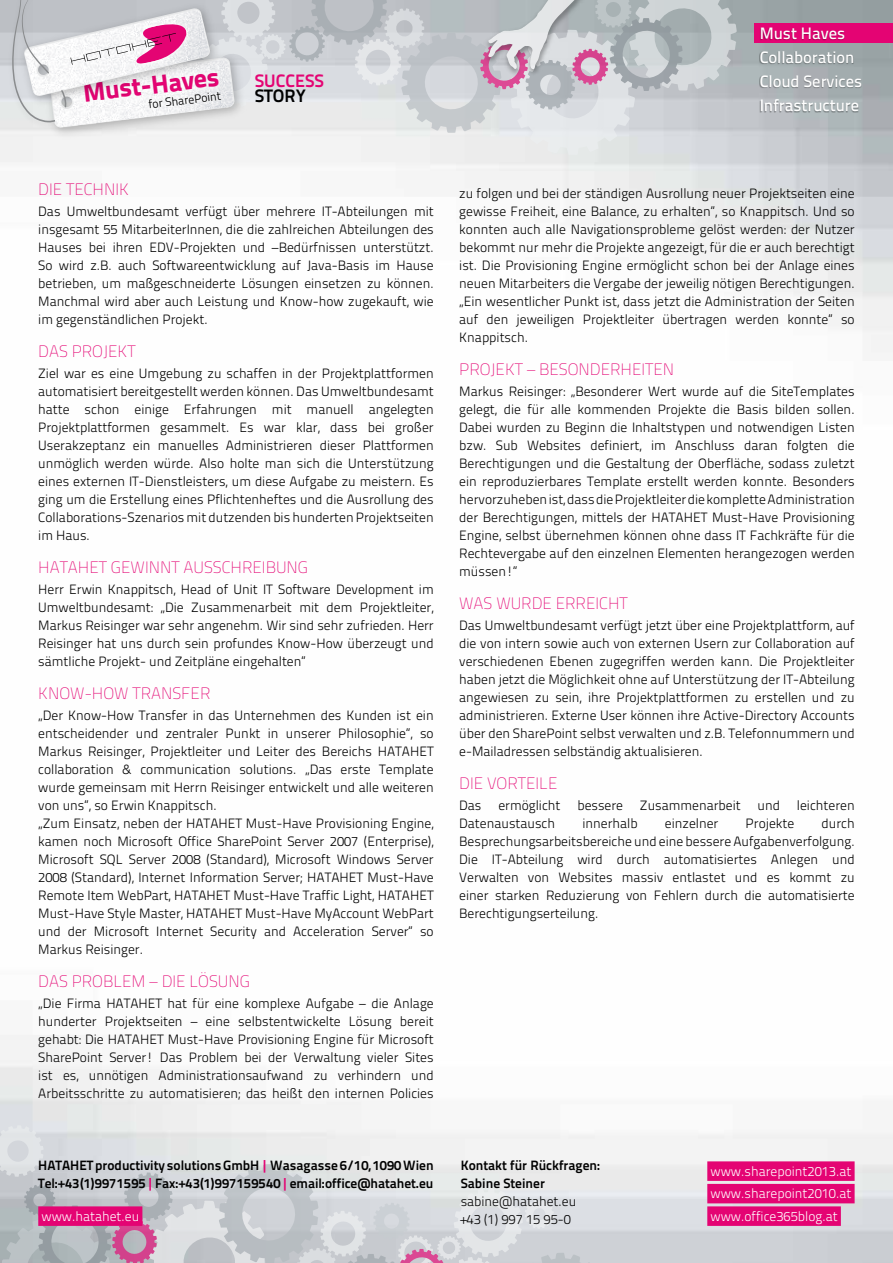
<style>
.page{position:relative;width:893px;height:1263px;background:#fff}
.page>*{position:absolute;margin:0;border:0;box-sizing:border-box;transform-origin:0 0}
.t1{font:25.8px "Titillium Text 20 L 999 wt";color:#e40473}
.t2{font:18px "Titillium Text 25 L 800 wt";color:#e40473}
.t3{font:18px "Titillium Text 25 L 800 wt";color:#000}
.t4{font:16.5px "Titillium Text 25 L 1 wt";color:#e40473}
.t5{font:16.5px/24px "Titillium Text 25 L 600 wt";color:#fff}
.t6{font:13.5px/18px "Titillium Text 25 L 250 wt";color:#000;text-align:justify}
.t7{font:13.5px/18px "Titillium Text 25 L 800 wt";color:#000}
.t8{font:13.5px/22.5px "Titillium Text 25 L 250 wt";color:#fff;text-align:justify}
.t9{font:11.7px "Titillium Text 20 L 250 wt";color:#000}
.s1{color:#e40473}
</style>
<div class="page">
<svg style="left:0;top:1125px;width:610px;height:138px;background:#d7d8db"></svg>
<div style="left:707px;top:1161px;width:148px;height:20px;background:#e40473"></div>
<div style="left:707px;top:1184px;width:148px;height:19px;background:#e40473"></div>
<div style="left:707px;top:1206px;width:134px;height:20px;background:#e40473"></div>
<div style="left:38px;top:1206px;width:104px;height:20px;background:#e40473"></div>
<div style="left:754px;top:23px;width:139px;height:20px;background:#e40473"></div>
<div style="left:760px;top:28px;width:102px;height:85px;background:#000;opacity:.33"></div>
<svg style="left:12px;top:0;width:725px;height:155px"></svg>
<h1 class="t1" style="left:81px;top:73px;width:138px;rotate:-7deg">Must-Haves</h1>
<p class="t9" style="left:148px;top:96px;width:74px;rotate:-7deg">for SharePoint</p>
<h2 class="t2" style="left:255px;top:66px;width:61px">Success</h2>
<h2 class="t3" style="left:255px;top:81px;width:53px">Story</h2>
<p class="t5" style="left:760px;top:20px;width:104px">Must Haves<br>Collaboration<br>Cloud Services<br>Infrastructure</p>
<p class="t4" style="left:38px;top:177px;width:92px">DIE TECHNIK</p>
<p class="t6" style="left:38px;top:202px;width:397px">Das Umweltbundesamt verfügt über mehrere IT-Abteilungen mit insgesamt 55 MitarbeiterInnen, die die zahlreichen Abteilungen des Hauses bei ihren EDV-Projekten und –Bedürfnissen unterstützt.<br>So wird z.B. auch Softwareentwicklung auf Java-Basis im Hause betrieben, um maßgeschneiderte Lösungen einsetzen zu können.<br>Manchmal wird aber auch Leistung und Know-how zugekauft, wie im gegenständlichen Projekt.</p>
<p class="t4" style="left:38px;top:339px;width:99px">DAS PROJEKT</p>
<p class="t6" style="left:38px;top:364px;width:397px">Ziel war es eine Umgebung zu schaffen in der Projektplattformen automatisiert bereitgestellt werden können. Das Umweltbundesamt hatte schon einige Erfahrungen mit manuell angelegten Projektplattformen gesammelt. Es war klar, dass bei großer Userakzeptanz ein manuelles Administrieren dieser Plattformen unmöglich werden würde. Also holte man sich die Unterstützung eines externen IT-Dienstleisters, um diese Aufgabe zu meistern. Es ging um die Erstellung eines Pflichtenheftes und die Ausrollung des Collaborations-Szenarios mit dutzenden bis hunderten Projektseiten im Haus.</p>
<p class="t4" style="left:38px;top:555px;width:271px">HATAHET GEWINNT AUSSCHREIBUNG</p>
<p class="t6" style="left:38px;top:580px;width:397px">Herr Erwin Knappitsch, Head of Unit IT Software Development im Umweltbundesamt: „Die Zusammenarbeit mit dem Projektleiter, Markus Reisinger war sehr angenehm. Wir sind sehr zufrieden. Herr Reisinger hat uns durch sein profundes Know-How überzeugt und sämtliche Projekt- und Zeitpläne eingehalten“</p>
<p class="t4" style="left:38px;top:681px;width:174px">KNOW-HOW TRANSFER</p>
<p class="t6" style="left:38px;top:706px;width:397px;text-align:left">„Der Know-How Transfer in das Unternehmen des Kunden ist ein entscheidender und zentraler Punkt in unserer Philosophie“, so Markus Reisinger, Projektleiter und Leiter des Bereichs HATAHET collaboration &amp; communication solutions. „Das erste Template wurde gemeinsam mit Herrn Reisinger entwickelt und alle weiteren von uns“, so Erwin Knappitsch.<br>„Zum Einsatz, neben der HATAHET Must-Have Provisioning Engine, kamen noch Microsoft Office SharePoint Server 2007 (Enterprise), Microsoft SQL Server 2008 (Standard), Microsoft Windows Server 2008 (Standard), Internet Information Server; HATAHET Must-Have Remote Item WebPart, HATAHET Must-Have Traffic Light, HATAHET Must-Have Style Master, HATAHET Must-Have MyAccount WebPart und der Microsoft Internet Security and Acceleration Server“ so Markus Reisinger.</p>
<p class="t4" style="left:38px;top:969px;width:213px">DAS PROBLEM – DIE LÖSUNG</p>
<p class="t6" style="left:38px;top:994px;width:397px">„Die Firma HATAHET hat für eine komplexe Aufgabe – die Anlage hunderter Projektseiten – eine selbstentwickelte Lösung bereit gehabt: Die HATAHET Must-Have Provisioning Engine für Microsoft SharePoint Server! Das Problem bei der Verwaltung vieler Sites ist es, unnötigen Administrationsaufwand zu verhindern und Arbeitsschritte zu automatisieren; das heißt den internen Policies</p>
<p class="t7" style="left:38px;top:1155px;width:397px">HATAHET productivity solutions GmbH <span class="s1">|</span> Wasagasse 6/10, 1090 Wien<br>Tel: +43 (1) 997 15 95 <span class="s1">|</span> Fax: +43 (1) 997 15 95 40 <span class="s1">|</span> email: office@hatahet.eu</p>
<p class="t8" style="left:41px;top:1204px;width:99px">www.hatahet.eu</p>
<p class="t6" style="left:459px;top:184px;width:397px">zu folgen und bei der ständigen Ausrollung neuer Projektseiten eine gewisse Freiheit, eine Balance, zu erhalten“, so Knappitsch. Und so konnten auch alle Navigationsprobleme gelöst werden: der Nutzer bekommt nur mehr die Projekte angezeigt, für die er auch berechtigt ist. Die Provisioning Engine ermöglicht schon bei der Anlage eines neuen Mitarbeiters die Vergabe der jeweilig nötigen Berechtigungen. „Ein wesentlicher Punkt ist, dass jetzt die Administration der Seiten auf den jeweiligen Projektleiter übertragen werden konnte“ so Knappitsch.</p>
<p class="t4" style="left:459px;top:357px;width:216px">PROJEKT – BESONDERHEITEN</p>
<p class="t6" style="left:459px;top:382px;width:397px">Markus Reisinger: „Besonderer Wert wurde auf die SiteTemplates gelegt, die für alle kommenden Projekte die Basis bilden sollen.<br>Dabei wurden zu Beginn die Inhaltstypen und notwendigen Listen bzw. Sub Websites definiert, im Anschluss daran folgten die Berechtigungen und die Gestaltung der Oberfläche, sodass zuletzt ein reproduzierbares Template erstellt werden konnte. Besonders hervorzuheben ist, dass die Projektleiter die komplette Administration der Berechtigungen, mittels der HATAHET Must-Have Provisioning Engine, selbst übernehmen können ohne dass IT Fachkräfte für die Rechtevergabe auf den einzelnen Elementen herangezogen werden müssen!“</p>
<p class="t4" style="left:459px;top:591px;width:170px">WAS WURDE ERREICHT</p>
<p class="t6" style="left:459px;top:616px;width:397px">Das Umweltbundesamt verfügt jetzt über eine Projektplattform, auf die von intern sowie auch von externen Usern zur Collaboration auf verschiedenen Ebenen zugegriffen werden kann. Die Projektleiter haben jetzt die Möglichkeit ohne auf Unterstützung der IT-Abteilung angewiesen zu sein, ihre Projektplattformen zu erstellen und zu administrieren. Externe User können ihre Active-Directory Accounts über den SharePoint selbst verwalten und z.B. Telefonnummern und e-Mailadressen selbständig aktualisieren.</p>
<p class="t4" style="left:459px;top:771px;width:100px">DIE VORTEILE</p>
<p class="t6" style="left:459px;top:796px;width:397px">Das ermöglicht bessere Zusammenarbeit und leichteren<br>Datenaustausch</p>
<p class="t6" style="left:459px;top:814px;width:397px;text-indent:362px">durch Besprechungsarbeitsbereiche und eine bessere Aufgabenverfolgung.<br>Die IT-Abteilung wird durch automatisiertes Anlegen und Verwalten von Websites massiv entlastet und es kommt zu einer starken Reduzierung von Fehlern durch die automatisierte Berechtigungserteilung.</p>
<p class="t6" style="left:582px;top:814px;width:57px">innerhalb</p>
<p class="t6" style="left:665px;top:814px;width:55px">einzelner</p>
<p class="t6" style="left:746px;top:814px;width:50px">Projekte</p>
<p class="t7" style="left:461px;top:1155px;width:141px">Kontakt für Rückfragen:<br>Sabine Steiner</p>
<p class="t6" style="left:461px;top:1192px;width:117px">sabine@hatahet.eu +43 (1) 997 15 95-0</p>
<p class="t8" style="left:710px;top:1159px;width:142px">www.sharepoint2013.at www.sharepoint2010.at www.office365blog.at</p>
</div>
